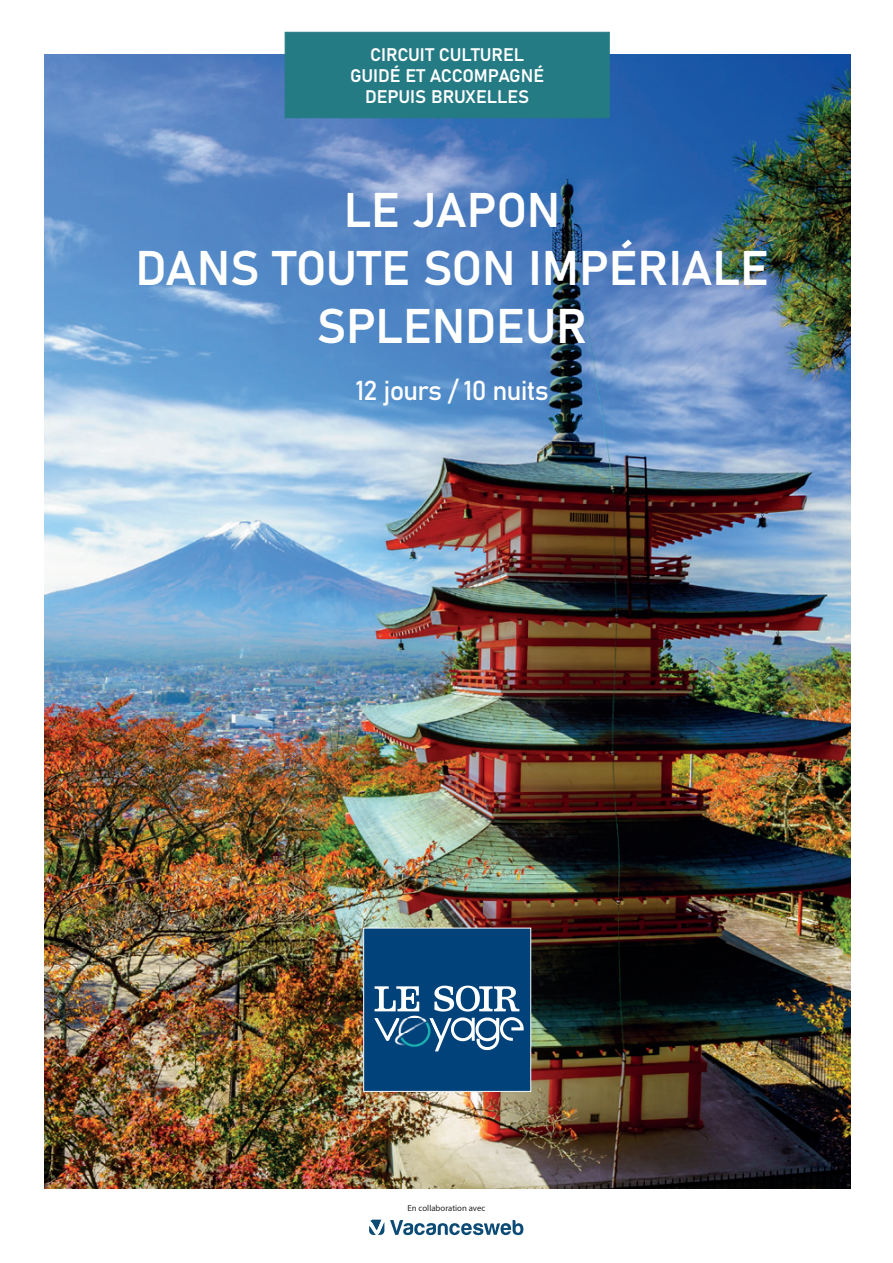
<style>
.page{position:relative;width:893px;height:1263px;background:#fff}
.page>*{position:absolute;margin:0;border:0;box-sizing:border-box;transform-origin:0 0}
.t1{font:48px/57.6px "Bahnschrift";color:#fff;text-align:center}
.t2{font:27px "Bahnschrift";letter-spacing:-.03em;color:#fff}
.t3{font:18px/21px "Bahnschrift";letter-spacing:-.01em;color:#fff;text-align:center}
.t4{font:8.7px "Myriad Pro";color:#282526}
</style>
<div class="page">
<svg style="left:369px;top:1219px;width:15px;height:16px"></svg>
<svg style="left:390px;top:1220px;width:133px;height:15px"></svg>
<img style="left:44px;top:54px;width:806px;height:1134px">
<div style="left:364px;top:928px;width:167px;height:163px;background:#004279"></div>
<svg style="left:374px;top:985px;width:150px;height:66px"></svg>
<div style="left:363px;top:928px;width:168px;height:164px;border:1px solid #fff"></div>
<div style="left:285px;top:32px;width:325px;height:86px;background:#257b84;border:1px solid #257b84"></div>
<p class="t3" style="left:350px;top:43px;width:195px">CIRCUIT CULTUREL<br>GUIDÉ ET ACCOMPAGNÉ<br>DEPUIS BRUXELLES</p>
<h1 class="t1" style="left:136px;top:178px;width:635px">LE JAPON<br>DANS TOUTE SON IMPÉRIALE<br>SPLENDEUR</h1>
<h2 class="t2" style="left:355px;top:370px;width:195px">12 jours / 10 nuits</h2>
<p class="t4" style="left:408px;top:1203px;width:79px">En collaboration avec</p>
</div>
